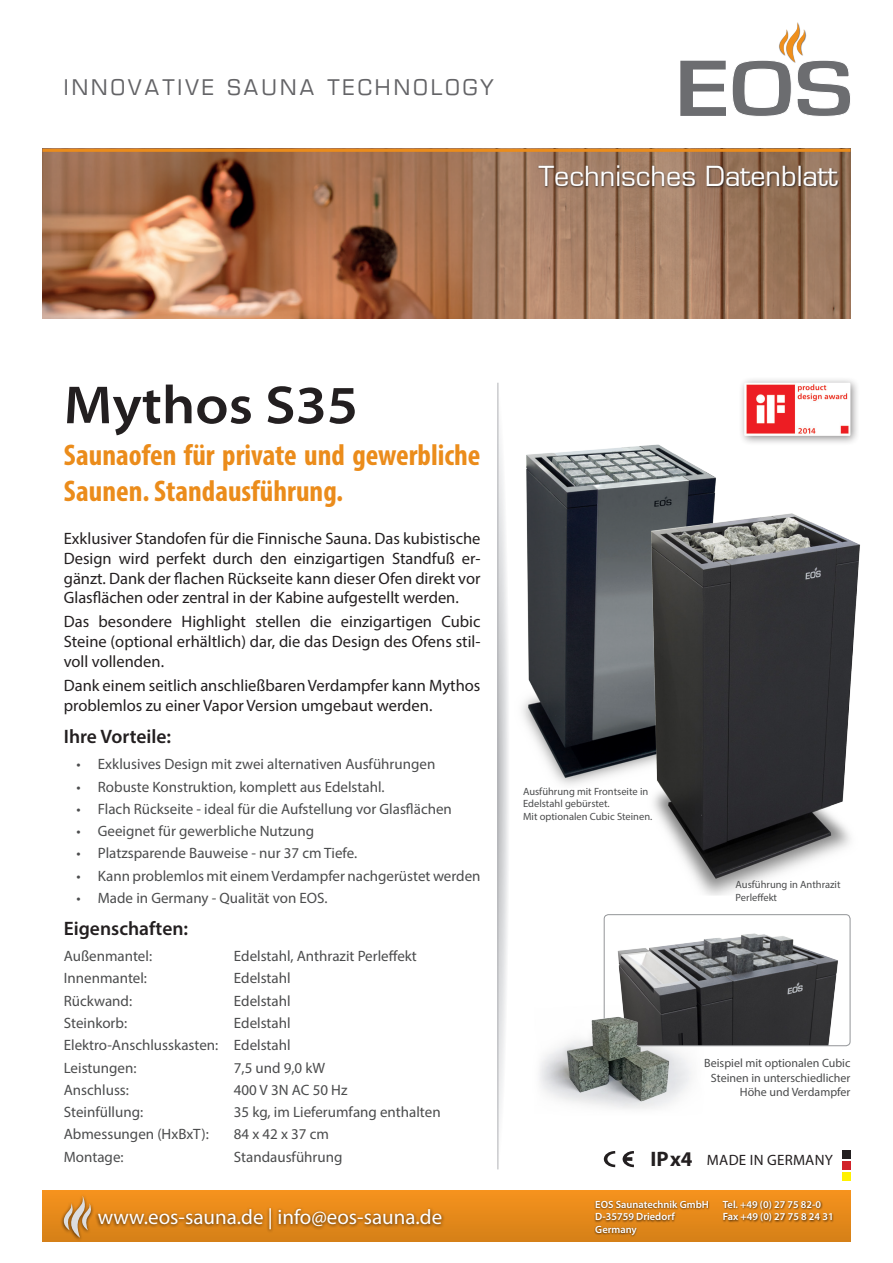
<style>
.page{position:relative;width:893px;height:1263px;background:#fff}
.page>*{position:absolute;margin:0;border:0;box-sizing:border-box;transform-origin:0 0}
.t1{font:600 semi-expanded 54px "Myriad Pro";color:#231f20}
.t2{font:700 condensed 30px/36px "Myriad Pro";color:#eb8c1b}
.t3{font:27px "Eurostile";color:#fff}
.t4{font:21px "Myriad Pro";color:#fff}
.t5{font:21px "Eurostile";letter-spacing:.15em;color:#636366}
.t6{font:700 21px "Myriad Pro";color:#231f20}
.Fließtest{font:600 19.5px "Myriad Pro";color:#231f20}
.Fließtest-2{font:16.5px/19.8px "Myriad Pro";color:#231f20;text-align:justify}
.t7{font:15px "Myriad Pro";color:#4b4c4d}
.t8{font:15px "Myriad Pro";letter-spacing:.02em;color:#231f20}
.t9{font:12px/14.4px "Myriad Pro";color:#4b4c4d;text-align:right}
.t10{font:10.5px/12.6px "Myriad Pro";color:#4b4c4d}
.t11{font:600 10.5px "Myriad Pro";color:#fff}
</style>
<div class="page">
<svg style="left:680px;top:61px;width:46px;height:55px"></svg>
<svg style="left:732px;top:22px;width:118px;height:94px"></svg>
<img style="left:43px;top:152px;width:807px;height:167px">
<hr style="left:43px;top:149px;width:807px;height:3px;background:#eb8c1b">
<div style="left:43px;top:1191px;width:807px;height:51px;background:linear-gradient(to bottom,#f6921d,#d58017)"></div>
<div style="left:95px;top:1206px;width:350px;height:28px;background:#231f20;opacity:.75"></div>
<div style="left:60px;top:1194px;width:34px;height:48px;background:#231f20;opacity:.75"></div>
<svg style="left:61px;top:1195px;width:31px;height:43px"></svg>
<div style="left:594px;top:1199px;width:239px;height:38px;background:#231f20;opacity:.75"></div>
<svg style="left:498px;top:383px;width:10px;height:786px"></svg>
<hr style="left:497px;top:383px;width:1px;height:786px;background:#b2b3b7">
<svg style="left:604px;top:1151px;width:30px;height:17px"></svg>
<div style="left:842px;top:1150px;width:8px;height:9px;background:#231f20"></div>
<div style="left:842px;top:1161px;width:8px;height:9px;background:#d1232a"></div>
<div style="left:842px;top:1172px;width:8px;height:8px;background:#fff101"></div>
<div style="left:738px;top:377px;width:123px;height:69px;background:#231f20;opacity:.5"></div>
<img style="left:744px;top:383px;width:106px;height:53px">
<img style="left:522px;top:444px;width:194px;height:341px">
<img style="left:638px;top:492px;width:222px;height:403px">
<img style="left:617px;top:915px;width:233px;height:131px">
<div style="left:604px;top:914px;width:246px;height:132px;border:1px solid #939598;border-radius:4px"></div>
<img style="left:560px;top:1015px;width:112px;height:88px">
<div style="left:537px;top:165px;width:303px;height:24px;background:#231f20;opacity:.75"></div>
<h3 class="t5" style="left:64px;top:75px;width:432px">INNOVATIVE SAUNA TECHNOLOGY</h3>
<p class="t3" style="left:538px;top:160px;width:301px">Technisches Datenblatt</p>
<p class="t1" style="left:64px;top:375px;width:296px">Mythos S35</p>
<p class="t2" style="left:64px;top:436px;width:418px">Saunaofen für private und gewerbliche<br>Saunen. Standausführung.</p>
<p class="Fließtest-2" style="left:64px;top:528px;width:418px">Exklusiver Standofen für die Finnische Sauna. Das kubistische Design wird perfekt durch den einzigartigen Standfuß er&shy;gänzt. Dank der flachen Rückseite kann dieser Ofen direkt vor Glasflächen oder zentral in der Kabine aufgestellt werden.</p>
<p class="Fließtest-2" style="left:64px;top:612px;width:418px">Das besondere Highlight stellen die einzigartigen Cubic Steine (optional erhältlich) dar, die das Design des Ofens stil&shy;voll vollenden.</p>
<p class="Fließtest-2" style="left:64px;top:675px;width:418px">Dank einem seitlich anschließbaren Verdampfer kann Mythos problemlos zu einer Vapor Version umgebaut werden.</p>
<p class="Fließtest" style="left:64px;top:724px;width:109px">Ihre Vorteile:</p>
<p class="t7" style="left:77px;top:755px;width:360px">• Exklusives Design mit zwei alternativen Ausführungen</p>
<p class="t7" style="left:77px;top:777px;width:309px">• Robuste Konstruktion, komplett aus Edelstahl.</p>
<p class="t7" style="left:77px;top:799px;width:377px">• Flach Rückseite - ideal für die Aufstellung vor Glasflächen</p>
<p class="t7" style="left:77px;top:822px;width:239px">• Geeignet für gewerbliche Nutzung</p>
<p class="t7" style="left:77px;top:844px;width:282px">• Platzsparende Bauweise - nur 37 cm Tiefe.</p>
<p class="t7" style="left:77px;top:866px;width:405px">• Kann problemlos mit einem Verdampfer nachgerüstet werden</p>
<p class="t7" style="left:77px;top:888px;width:253px">• Made in Germany - Qualität von EOS.</p>
<p class="Fließtest" style="left:64px;top:916px;width:126px">Eigenschaften:</p>
<p class="t7" style="left:64px;top:947px;width:90px">Außenmantel:</p>
<p class="t7" style="left:234px;top:947px;width:184px">Edelstahl, Anthrazit Perleffekt</p>
<p class="t7" style="left:64px;top:969px;width:85px">Innenmantel:</p>
<p class="t7" style="left:234px;top:969px;width:58px">Edelstahl</p>
<p class="t7" style="left:64px;top:991px;width:70px">Rückwand:</p>
<p class="t7" style="left:234px;top:991px;width:58px">Edelstahl</p>
<p class="t7" style="left:64px;top:1014px;width:65px">Steinkorb:</p>
<p class="t7" style="left:234px;top:1014px;width:58px">Edelstahl</p>
<p class="t7" style="left:64px;top:1036px;width:228px">Elektro-Anschlusskasten: Edelstahl</p>
<p class="t7" style="left:64px;top:1058px;width:74px">Leistungen:</p>
<p class="t7" style="left:234px;top:1058px;width:93px">7,5 und 9,0 kW</p>
<p class="t7" style="left:64px;top:1080px;width:67px">Anschluss:</p>
<p class="t7" style="left:234px;top:1080px;width:115px">400 V 3N AC 50 Hz</p>
<p class="t7" style="left:64px;top:1103px;width:81px">Steinfüllung:</p>
<p class="t7" style="left:234px;top:1103px;width:208px">35 kg, im Lieferumfang enthalten</p>
<p class="t7" style="left:64px;top:1125px;width:147px">Abmessungen (HxBxT):</p>
<p class="t7" style="left:234px;top:1125px;width:97px">84 x 42 x 37 cm</p>
<p class="t7" style="left:64px;top:1147px;width:61px">Montage:</p>
<p class="t7" style="left:234px;top:1147px;width:110px">Standausführung</p>
<h3 class="t4" style="left:98px;top:1204px;width:346px">www.eos-sauna.de | info@eos-sauna.de</h3>
<p class="t10" style="left:523px;top:785px;width:127px">Ausführung mit Frontseite in<br>Edelstahl gebürstet.</p>
<p class="t10" style="left:523px;top:810px;width:131px">Mit optionalen Cubic Steinen.</p>
<p class="t10" style="left:736px;top:878px;width:106px">Ausführung in Anthrazit<br>Perleffekt</p>
<p class="t9" style="left:704px;top:1056px;width:148px">Beispiel mit optionalen Cubic<br>Steinen in unterschiedlicher<br>Höhe und Verdampfer</p>
<p class="t6" style="left:651px;top:1145px;width:44px">IP x4</p>
<p class="t8" style="left:707px;top:1150px;width:127px">MADE IN GERMANY</p>
<p class="t11" style="left:595px;top:1197px;width:115px">EOS Saunatechnik GmbH</p>
<p class="t11" style="left:723px;top:1197px;width:100px">Tel. +49 (0) 27 75 82-0</p>
<p class="t11" style="left:595px;top:1210px;width:81px">D-35759 Driedorf</p>
<p class="t11" style="left:723px;top:1210px;width:112px">Fax +49 (0) 27 75 8 24 31</p>
<p class="t11" style="left:595px;top:1222px;width:43px">Germany</p>
</div>
